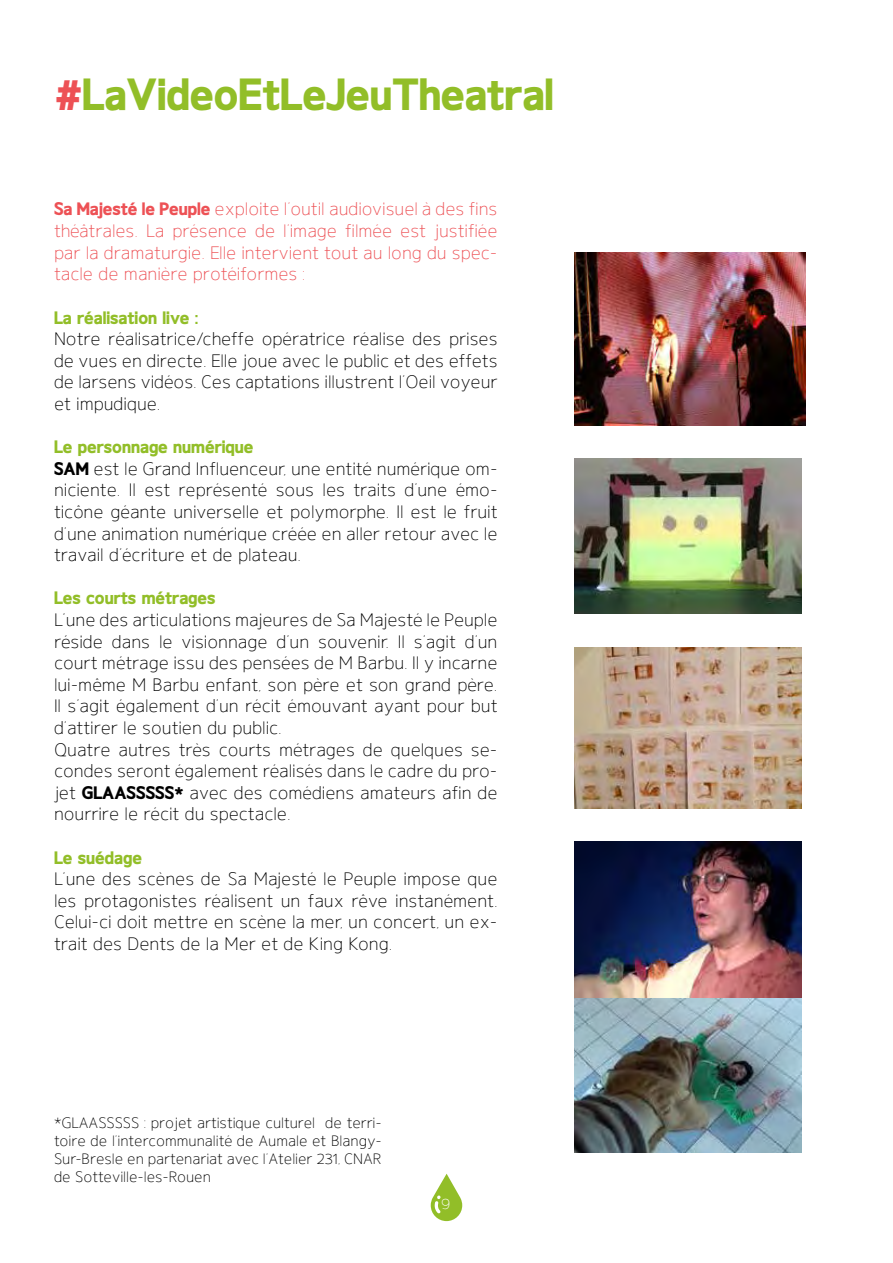
<style>
.page{position:relative;width:893px;height:1263px;background:#fff}
.page>*{position:absolute;margin:0;border:0;box-sizing:border-box;transform-origin:0 0}
.t1{font:800 45px "Gelder Sans";color:#92be28}
.t2{font:300 18px/21.6px "Gelder Sans";color:#000;text-align:justify}
.t3{font:300 18px/21.6px "Gelder Sans";color:#ed5155;text-align:justify}
.t4{font:800 18px "Gelder Sans";color:#92be28}
.t5{font:300 15px/18px "Gelder Sans";color:#000;text-align:justify}
.t6{font:300 15px "Gelder Sans";color:#fff}
.s1{color:#ed5155}
.s2{font-weight:800}
.s3{font-weight:800;color:#92be28}
</style>
<div class="page">
<svg style="left:431px;top:1174px;width:31px;height:47px"></svg>
<img style="left:574px;top:253px;width:232px;height:172px">
<img style="left:574px;top:459px;width:227px;height:155px">
<img style="left:574px;top:647px;width:227px;height:162px">
<img style="left:574px;top:842px;width:228px;height:311px">
<h1 class="t1" style="left:55px;top:69px;width:500px"><span class="s1">#</span>LaVideoEtLeJeuTheatral</h1>
<p class="t3" style="left:54px;top:198px;width:445px"><span class="s2">Sa Majesté le Peuple</span> exploite l’outil audiovisuel à des fins théâtrales. La présence de l’image filmée est justifiée par la dramaturgie. Elle intervient tout au long du spec&shy;tacle de manière protéiformes :</p>
<p class="t4" style="left:54px;top:307px;width:146px">La réalisation live :</p>
<p class="t2" style="left:54px;top:328px;width:445px">Notre réalisatrice/cheffe opératrice réalise des prises de vues en directe. Elle joue avec le public et des effets de larsens vidéos. Ces captations illustrent l’Oeil voyeur et impudique.</p>
<p class="t2" style="left:54px;top:436px;width:445px;text-align:left"><span class="s3">Le personnage numérique<br></span><span class="s2">SAM</span> est le Grand Influenceur, une entité numérique om&shy;niciente. Il est représenté sous les traits d’une émo&shy;ticône géante universelle et polymorphe. Il est le fruit d’une animation numérique créée en aller retour avec le travail d’écriture et de plateau.</p>
<p class="t4" style="left:54px;top:588px;width:163px">Les courts métrages</p>
<p class="t2" style="left:54px;top:609px;width:445px;text-align:left">L’une des articulations majeures de Sa Majesté le Peuple réside dans le visionnage d’un souvenir. Il s’agit d’un court métrage issu des pensées de M Barbu. Il y incarne lui-même M Barbu enfant, son père et son grand père.<br>Il s’agit également d’un récit émouvant ayant pour but d’attirer le soutien du public.<br>Quatre autres très courts métrages de quelques se&shy;condes seront également réalisés dans le cadre du pro&shy;jet <span class="s2">GLAASSSSS*</span> avec des comédiens amateurs afin de nourrire le récit du spectacle.</p>
<p class="t4" style="left:54px;top:847px;width:89px">Le suédage</p>
<p class="t2" style="left:54px;top:868px;width:445px">L’une des scènes de Sa Majesté le Peuple impose que les protagonistes réalisent un faux rêve instanément.<br>Celui-ci doit mettre en scène la mer, un concert, un ex&shy;trait des Dents de la Mer et de King Kong.</p>
<p class="t5" style="left:54px;top:1113px;width:329px">*GLAASSSSS : projet artistique culturel de terri&shy;toire de l’intercommunalité de Aumale et Blangy-Sur-Bresle en partenariat avec l’Atelier 231, CNAR de Sotteville-les-Rouen</p>
<p class="t6" style="left:441px;top:1195px;width:11px">9</p>
</div>
